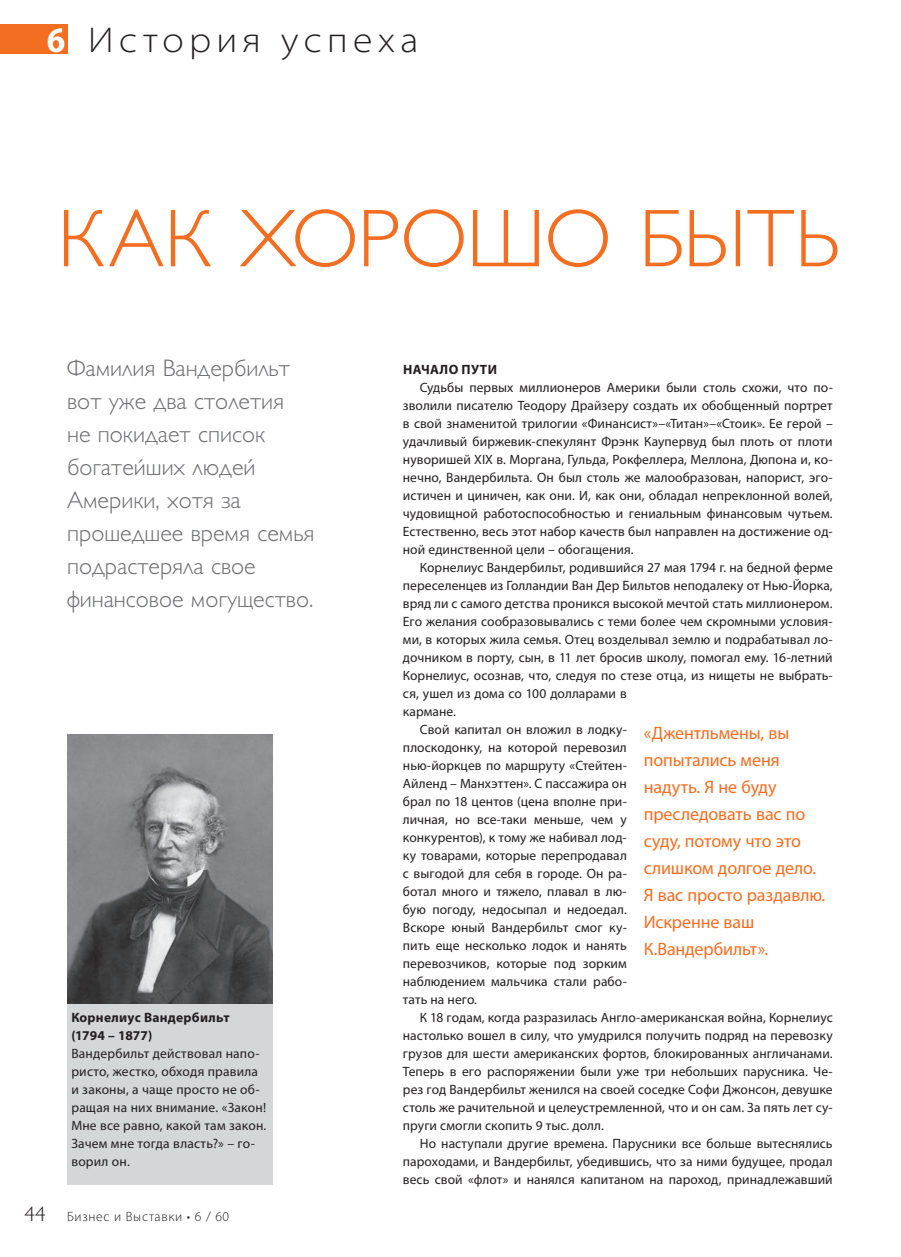
<style>
.page{position:relative;width:901px;height:1257px;background:#fff}
.page>*{position:absolute;margin:0;border:0;box-sizing:border-box;transform-origin:0 0}
.t1{font:82.5px "Gill Sans Light C";color:#f36e21}
.t2{font:300 semi-expanded 36px "Myriad Pro";letter-spacing:.15em;color:#231f20}
.t3{font:24px/33px "Gill Sans Light C";color:#6c6d70}
.t4{font:18px/27px "Myriad Pro";letter-spacing:-.005em;color:#f36e21}
.t5{font:13.5px/18px "Myriad Pro";letter-spacing:.005em;color:#231f20;text-align:justify}
.t6{font:700 13.5px/18px "Myriad Pro";letter-spacing:.02em;color:#231f20}
.t7{font:300 13.5px "Myriad Pro";letter-spacing:.05em;color:#231f20}
.s1{font-weight:700;font-stretch:semi-condensed;color:#fff}
.s2{font-family:"Gill Sans Light C";font-weight:400;font-size:21px}
</style>
<div class="page">
<div style="left:0;top:25px;width:67px;height:29px;background:#f36e21"></div>
<img style="left:67px;top:734px;width:206px;height:270px">
<div style="left:67px;top:1004px;width:206px;height:180px;background:#d5d6d8"></div>
<h2 class="t2" style="left:47px;top:26px;width:373px"><span class="s1">6</span> История успеха</h2>
<h1 class="t1" style="left:57px;top:210px;width:783px">КАК ХОРОШО БЫТЬ</h1>
<h3 class="t3" style="left:67px;top:354px;width:249px">Фамилия Вандербильт вот уже два столетия<br>не покидает список богатейших людей<br>Америки, хотя за прошедшее время семья подрастеряла свое финансовое могущество.</h3>
<p class="t6" style="left:71px;top:1010px;width:160px">Корнелиус Вандербильт (1794 – 1877)</p>
<p class="t5" style="left:71px;top:1046px;width:196px;text-align:left">Вандербильт действовал напо&shy;ристо, жестко, обходя правила и законы, а чаще просто не об&shy;ращая на них внимание. «Закон!<br>Мне все равно, какой там закон.<br>Зачем мне тогда власть?» – го&shy;ворил он.</p>
<p class="t7" style="left:25px;top:1211px;width:206px"><span class="s2">44</span> Бизнес и Выставки • 6 / 60</p>
<p class="t6" style="left:403px;top:362px;width:95px">НАЧАЛО ПУТИ</p>
<p class="t5" style="left:403px;top:380px;width:431px;text-indent:17px">Судьбы первых миллионеров Америки были столь схожи, что по&shy;зволили писателю Теодору Драйзеру создать их обобщенный портрет в свой знаменитой трилогии «Финансист»–«Титан»–«Стоик». Ее герой – удачливый биржевик-спекулянт Фрэнк Каупервуд был плоть от плоти нуворишей XIX в. Моргана, Гульда, Рокфеллера, Меллона, Дюпона и, ко&shy;нечно, Вандербильта. Он был столь же малообразован, напорист, эго&shy;истичен и циничен, как они. И, как они, обладал непреклонной волей, чудовищной работоспособностью и гениальным финансовым чутьем.<br>Естественно, весь этот набор качеств был направлен на достижение од&shy;ной единственной цели – обогащения.</p>
<p class="t5" style="left:420px;top:560px;width:414px">Корнелиус Вандербильт, родившийся 27 мая 1794 г. на бедной ферме</p>
<p class="t5" style="left:403px;top:578px;width:431px">переселенцев из Голландии Ван Дер Бильтов неподалеку от Нью-Йорка,</p>
<p class="t5" style="left:403px;top:596px;width:431px">вряд ли с самого детства проникся высокой мечтой стать миллионером.</p>
<p class="t5" style="left:403px;top:614px;width:431px">Его желания сообразовывались с теми более чем скромными условия-</p>
<p class="t5" style="left:403px;top:632px;width:431px">ми, в которых жила семья. Отец возделывал землю и подрабатывал ло-</p>
<p class="t5" style="left:403px;top:650px;width:431px">дочником в порту, сын, в 11 лет бросив школу, помогал ему. 16-летний</p>
<p class="t5" style="left:403px;top:668px;width:431px">Корнелиус, осознав, что, следуя по стезе отца, из нищеты не выбрать-</p>
<p class="t5" style="left:403px;top:686px;width:225px">ся, ушел из дома со 100 долларами в</p>
<p class="t5" style="left:403px;top:704px;width:55px">кармане.</p>
<p class="t5" style="left:420px;top:722px;width:208px">Свой капитал он вложил в лодку-</p>
<p class="t5" style="left:403px;top:740px;width:225px">плоскодонку, на которой перевозил</p>
<p class="t5" style="left:403px;top:758px;width:225px">нью-йоркцев по маршруту «Стейтен-</p>
<p class="t5" style="left:403px;top:776px;width:225px">Айленд – Манхэттен». С пассажира он</p>
<p class="t5" style="left:403px;top:794px;width:225px">брал по 18 центов (цена вполне при-</p>
<p class="t5" style="left:403px;top:812px;width:225px">личная, но все-таки меньше, чем у</p>
<p class="t5" style="left:403px;top:830px;width:225px">конкурентов), к тому же набивал лод-</p>
<p class="t5" style="left:403px;top:848px;width:225px">ку товарами, которые перепродавал</p>
<p class="t5" style="left:403px;top:866px;width:225px">с выгодой для себя в городе. Он ра-</p>
<p class="t5" style="left:403px;top:884px;width:225px">ботал много и тяжело, плавал в лю-</p>
<p class="t5" style="left:403px;top:902px;width:225px">бую погоду, недосыпал и недоедал.</p>
<p class="t5" style="left:403px;top:920px;width:225px">Вскоре юный Вандербильт смог ку-</p>
<p class="t5" style="left:403px;top:938px;width:225px">пить еще несколько лодок и нанять</p>
<p class="t5" style="left:403px;top:956px;width:225px">перевозчиков, которые под зорким</p>
<p class="t5" style="left:403px;top:974px;width:225px">наблюдением мальчика стали рабо-</p>
<p class="t5" style="left:403px;top:992px;width:76px">тать на него.</p>
<p class="t5" style="left:420px;top:1010px;width:414px">К 18 годам, когда разразилась Англо-американская война, Корнелиус</p>
<p class="t5" style="left:403px;top:1028px;width:431px">настолько вошел в силу, что умудрился получить подряд на перевозку</p>
<p class="t5" style="left:403px;top:1046px;width:431px">грузов для шести американских фортов, блокированных англичанами.</p>
<p class="t5" style="left:403px;top:1064px;width:431px">Теперь в его распоряжении были уже три небольших парусника. Че-</p>
<p class="t5" style="left:403px;top:1082px;width:431px">рез год Вандербильт женился на своей соседке Софи Джонсон, девушке</p>
<p class="t5" style="left:403px;top:1100px;width:431px">столь же рачительной и целеустремленной, что и он сам. За пять лет су-</p>
<p class="t5" style="left:403px;top:1118px;width:202px">пруги смогли скопить 9 тыс. долл.</p>
<p class="t5" style="left:420px;top:1136px;width:414px">Но наступали другие времена. Парусники все больше вытеснялись</p>
<p class="t5" style="left:403px;top:1154px;width:431px">пароходами, и Вандербильт, убедившись, что за ними будущее, продал</p>
<p class="t5" style="left:403px;top:1172px;width:431px">весь свой «флот» и нанялся капитаном на пароход, принадлежавший</p>
<h3 class="t4" style="left:644px;top:721px;width:183px">«Джентльмены, вы попытались меня надуть. Я не буду преследовать вас по суду, потому что это слишком долгое дело.<br>Я вас просто раздавлю.<br>Искренне ваш<br>К.Вандербильт».</h3>
</div>
